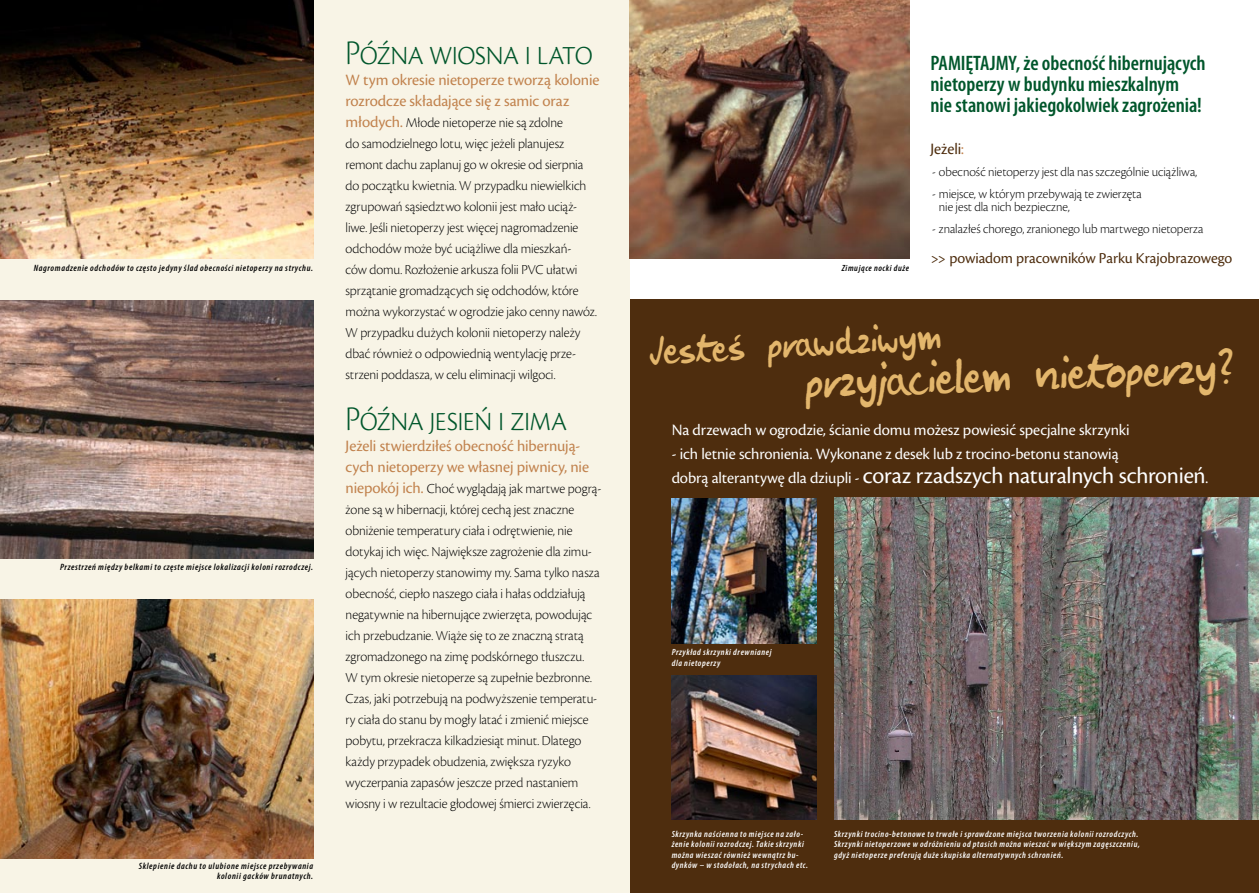
<style>
.page{position:relative;width:1259px;height:893px;background:#fff}
.page>*{position:absolute;margin:0;border:0;box-sizing:border-box;transform-origin:0 0}
.t1{font:50.4px "MK reczne";color:#e3b66c;scale:.88 1}
.t2{font:42px "MK reczne";color:#e3b66c;scale:.88 1}
.t3{font:36px "Cronos Pro Lt Disp";letter-spacing:-.01em;color:#00562b;scale:.92 1}
.t4{font:24px "Cronos Pro Subh";letter-spacing:-.01em;color:#fff}
.t5{font:600 condensed 21px/21px "Myriad Pro";color:#00562b}
.t6{font:16.5px/21px "Cronos Pro Subh";letter-spacing:-.005em;color:#c1824d}
.t7{font:16.5px "Cronos Pro Subh";letter-spacing:-.005em;color:#fff}
.t8{font:16.5px "Cronos Pro Subh";color:#4e2d0e}
.t9{font:15.75px "Cronos Pro Subh";letter-spacing:-.005em;color:#4e2d0e}
.t10{font:14.25px/21px "Cronos Pro Lt Disp";color:#000}
.t11{font:13.5px/13.5px "Cronos Pro Lt Disp";color:#000}
.t12{font:italic 600 condensed 9.15px/10.8px "Myriad Pro";letter-spacing:.07em;color:#000;text-align:right}
.t13{font:italic 600 condensed 9px/10.5px "Myriad Pro";letter-spacing:.07em;color:#fff}
.t14{font:italic 600 condensed 9px "Myriad Pro";letter-spacing:.07em;color:#000}
.s1{font-family:"Cronos Pro Subh";font-size:16.5px;color:#c1824d}
.s2{color:#c1824d}
.s3{font-size:16.5px}
</style>
<div class="page">
<div style="left:629px;top:300px;width:630px;height:593px;background:#4e2d0e"></div>
<div style="left:0;top:0;width:629px;height:893px;background:#f8f4e6"></div>
<img style="left:834px;top:498px;width:425px;height:322px">
<img style="left:0;top:0;width:313px;height:259px">
<img style="left:629px;top:0;width:280px;height:259px">
<img style="left:0;top:300px;width:313px;height:258px">
<img style="left:0;top:600px;width:313px;height:258px">
<img style="left:671px;top:675px;width:145px;height:145px">
<img style="left:671px;top:499px;width:145px;height:144px">
<h3 class="t3" style="left:345px;top:32px;width:270px">Późna wiosna i lato</h3>
<p class="t6" style="left:345px;top:69px;width:255px">W tym okresie nietoperze tworzą kolonie rozrodcze składające się z samic oraz</p>
<p class="t10" style="left:345px;top:112px;width:253px"><span class="s1">młodych.</span> Młode nietoperze nie są zdolne<br>do samodzielnego lotu, więc jeżeli planujesz remont dachu zaplanuj go w okresie od sierpnia do początku kwietnia. W przypadku niewielkich zgrupowań sąsiedztwo kolonii jest mało uciąż&shy;liwe. Jeśli nietoperzy jest więcej nagromadzenie odchodów może być uciążliwe dla mieszkań-<br>ców domu. Rozłożenie arkusza folii PVC ułatwi sprzątanie gromadzących się odchodów, które można wykorzystać w ogrodzie jako cenny nawóz.<br>W przypadku dużych kolonii nietoperzy należy dbać również o odpowiednią wentylację prze&shy;strzeni poddasza, w celu eliminacji wilgoci.</p>
<h3 class="t3" style="left:345px;top:398px;width:242px">Późna jesień i zima</h3>
<p class="t6" style="left:345px;top:435px;width:245px">Jeżeli stwierdziłeś obecność hibernują&shy;cych nietoperzy we własnej piwnicy, nie</p>
<p class="t10" style="left:345px;top:478px;width:257px"><span class="s1">niepokój ich.</span> Choć wyglądają jak martwe pogrą&shy;żone są w hibernacji, której cechą jest znaczne obniżenie temperatury ciała i odrętwienie, nie dotykaj ich więc. Największe zagrożenie dla zimu&shy;jących nietoperzy stanowimy my. Sama tylko nasza obecność, ciepło naszego ciała i hałas oddziałują negatywnie na hibernujące zwierzęta, powodując ich przebudzanie. Wiąże się to ze znaczną stratą zgromadzonego na zimę podskórnego tłuszczu.<br>W tym okresie nietoperze są zupełnie bezbronne.<br>Czas, jaki potrzebują na podwyższenie temperatu&shy;ry ciała do stanu by mogły latać i zmienić miejsce pobytu, przekracza kilkadziesiąt minut. Dlatego każdy przypadek obudzenia, zwiększa ryzyko wyczerpania zapasów jeszcze przed nastaniem wiosny i w rezultacie głodowej śmierci zwierzęcia.</p>
<h3 class="t5" style="left:930px;top:52px;width:277px">Pamiętajmy, że obecność hibernujących nietoperzy w budynku mieszkalnym nie stanowi jakiegokolwiek zagrożenia!</h3>
<p class="t8" style="left:930px;top:139px;width:35px">Jeżeli<span class="s2">:</span></p>
<p class="t11" style="left:932px;top:165px;width:266px">- obecność nietoperzy jest dla nas szczególnie uciążliwa,</p>
<p class="t11" style="left:939px;top:187px;width:204px;text-indent:-7px">- miejsce, w którym przebywają te zwierzęta nie jest dla nich bezpieczne,</p>
<p class="t11" style="left:932px;top:222px;width:273px">- znalazłeś chorego, zranionego lub martwego nietoperza</p>
<p class="t9" style="left:930px;top:249px;width:303px">&gt;&gt; powiadom pracowników Parku Krajobrazowego</p>
<p class="t12" style="left:34px;top:262px;width:281px">Nagromadzenie odchodów to często jedyny ślad obecności nietoperzy na strychu.</p>
<p class="t14" style="left:842px;top:262px;width:69px">Zimujące nocki duże</p>
<h2 class="t2" style="left:648px;top:327px;width:333px;rotate:-3deg">Jesteś prawdziwym</h2>
<h1 class="t1" style="left:804px;top:353px;width:490px;rotate:-2deg">przyjacielem nietoperzy?</h1>
<p class="t7" style="left:671px;top:421px;width:459px">Na drzewach w ogrodzie, ścianie domu możesz powiesić specjalne skrzynki</p>
<p class="t7" style="left:671px;top:445px;width:448px">- ich letnie schronienia. Wykonane z desek lub z trocino-betonu stanowią</p>
<h3 class="t4" style="left:671px;top:462px;width:538px"><span class="s3">dobrą alterantywę dla dziupli -</span> coraz rzadszych naturalnych schronień<span class="s3">.</span></h3>
<p class="t12" style="left:60px;top:561px;width:254px">Przestrzeń między belkami to częste miejsce lokalizacji koloni rozrodczej.</p>
<p class="t13" style="left:671px;top:647px;width:101px">Przykład skrzynki drewnianej dla nietoperzy</p>
<p class="t12" style="left:139px;top:860px;width:176px">Sklepienie dachu to ulubione miejsce przebywania kolonii gacków brunatnych.</p>
<p class="t13" style="left:671px;top:828px;width:138px">Skrzynka naścienna to miejsce na zało&shy;żenie kolonii rozrodczej. Takie skrzynki można wieszać również wewnątrz bu&shy;dynków – w stodołach, na strychach etc.</p>
<p class="t13" style="left:834px;top:828px;width:307px">Skrzynki trocino-betonowe to trwałe i sprawdzone miejsca tworzenia kolonii rozrodczych.<br>Skrzynki nietoperzowe w odróżnieniu od ptasich można wieszać w większym zagęszczeniu, gdyż nietoperze preferują duże skupiska alternatywnych schronień.</p>
</div>
